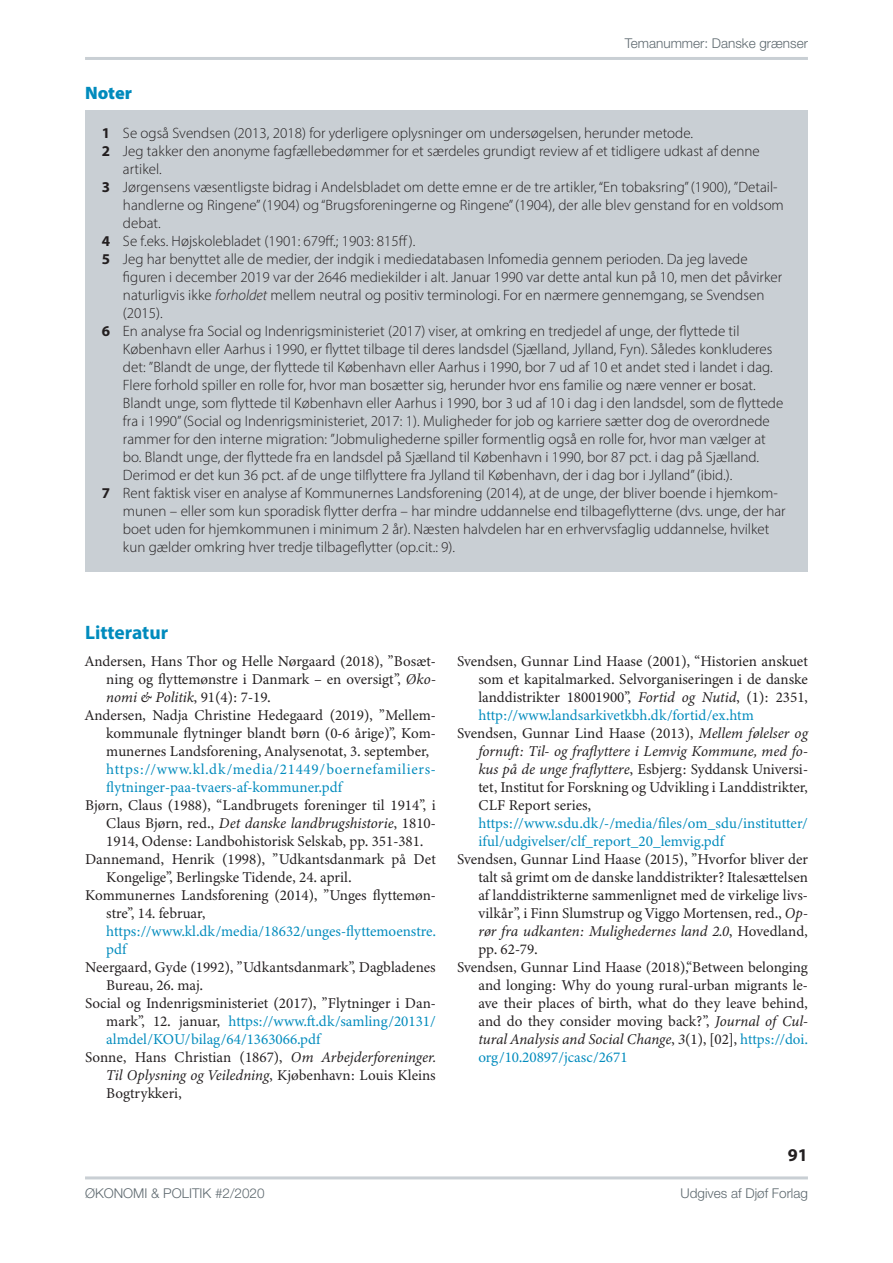
<style>
.page{position:relative;width:893px;height:1263px;background:#fff}
.page>*{position:absolute;margin:0;border:0;box-sizing:border-box;transform-origin:0 0}
.t1{font:700 19.5px "Myriad Pro";color:#008bbd}
.t2{font:900 18px "Myriad Pro";color:#008bbd}
.t3{font:700 18px "Myriad Pro";color:#231f20}
.t4{font:300 15px "Myriad Pro";color:#231f20}
.t5{font:15px "Minion 3";color:#231f20}
.t6{font:15px/18px "Minion 3";color:#008bbd}
.t7{font:italic 15px "Minion 3";color:#231f20}
.t8{font:15px/18px "Minion 3";letter-spacing:.04em;color:#008bbd}
.t9{font:300 13.5px "Helvetica Neue LT Std";color:#5e696f}
.s1{font-weight:700}
.s2{font-style:italic}
.s3{font-style:normal}
.s4{color:#231f20}
.s5{font-style:normal;color:#008bbd}
</style>
<div class="page">
<hr style="left:85px;top:1176px;width:723px;height:3px;background:#c9cfd4">
<hr style="left:85px;top:57px;width:723px;height:3px;background:#c9cfd4">
<div style="left:85px;top:111px;width:723px;height:461px;background:#c9cfd4"></div>
<p class="t9" style="left:625px;top:35px;width:185px">Temanummer: Danske grænser</p>
<p class="t2" style="left:85px;top:80px;width:48px">Noter</p>
<p class="t4" style="left:102px;top:124px;width:593px"><span class="s1">1</span> Se også Svendsen (2013, 2018) for yderligere oplysninger om undersøgelsen, herunder metode.</p>
<p class="t4" style="left:102px;top:142px;width:659px"><span class="s1">2</span> Jeg takker den anonyme fagfællebedømmer for et særdeles grundigt review af et tidligere udkast af denne</p>
<p class="t4" style="left:123px;top:160px;width:40px">artikel.</p>
<p class="t4" style="left:102px;top:178px;width:677px"><span class="s1">3</span> Jørgensens væsentligste bidrag i Andelsbladet om dette emne er de tre artikler, “En tobaksring” (1900), ”Detail-</p>
<p class="t4" style="left:123px;top:196px;width:662px">handlerne og Ringene” (1904) og “Brugsforeningerne og Ringene” (1904), der alle blev genstand for en voldsom</p>
<p class="t4" style="left:123px;top:214px;width:39px">debat.</p>
<p class="t4" style="left:102px;top:232px;width:315px"><span class="s1">4</span> Se f.eks. Højskolebladet (1901: 679ff.; 1903: 815ff).</p>
<p class="t4" style="left:102px;top:250px;width:647px"><span class="s1">5</span> Jeg har benyttet alle de medier, der indgik i mediedatabasen Infomedia gennem perioden. Da jeg lavede</p>
<p class="t4" style="left:123px;top:268px;width:661px">figuren i december 2019 var der 2646 mediekilder i alt. Januar 1990 var dette antal kun på 10, men det påvirker</p>
<p class="t4" style="left:123px;top:286px;width:643px">naturligvis ikke <span class="s2">forholdet</span> mellem neutral og positiv terminologi. For en nærmere gennemgang, se Svendsen</p>
<p class="t4" style="left:123px;top:304px;width:41px">(2015).</p>
<p class="t4" style="left:102px;top:322px;width:639px"><span class="s1">6</span> En analyse fra Social og Indenrigsministeriet (2017) viser, at omkring en tredjedel af unge, der flyttede til</p>
<p class="t4" style="left:123px;top:340px;width:651px">København eller Aarhus i 1990, er flyttet tilbage til deres landsdel (Sjælland, Jylland, Fyn). Således konkluderes</p>
<p class="t4" style="left:123px;top:358px;width:651px">det: ”Blandt de unge, der flyttede til København eller Aarhus i 1990, bor 7 ud af 10 et andet sted i landet i dag.</p>
<p class="t4" style="left:123px;top:376px;width:634px">Flere forhold spiller en rolle for, hvor man bosætter sig, herunder hvor ens familie og nære venner er bosat.</p>
<p class="t4" style="left:123px;top:394px;width:662px">Blandt unge, som flyttede til København eller Aarhus i 1990, bor 3 ud af 10 i dag i den landsdel, som de flyttede</p>
<p class="t4" style="left:123px;top:412px;width:648px">fra i 1990” (Social og Indenrigsministeriet, 2017: 1). Muligheder for job og karriere sætter dog de overordnede</p>
<p class="t4" style="left:123px;top:430px;width:644px">rammer for den interne migration: ”Jobmulighederne spiller formentlig også en rolle for, hvor man vælger at</p>
<p class="t4" style="left:123px;top:448px;width:638px">bo. Blandt unge, der flyttede fra en landsdel på Sjælland til København i 1990, bor 87 pct. i dag på Sjælland.</p>
<p class="t4" style="left:123px;top:466px;width:611px">Derimod er det kun 36 pct. af de unge tilflyttere fra Jylland til København, der i dag bor i Jylland” (ibid.).</p>
<p class="t4" style="left:102px;top:484px;width:678px"><span class="s1">7</span> Rent faktisk viser en analyse af Kommunernes Landsforening (2014), at de unge, der bliver boende i hjemkom-</p>
<p class="t4" style="left:123px;top:502px;width:664px">munen – eller som kun sporadisk flytter derfra – har mindre uddannelse end tilbageflytterne (dvs. unge, der har</p>
<p class="t4" style="left:123px;top:520px;width:648px">boet uden for hjemkommunen i minimum 2 år). Næsten halvdelen har en erhvervsfaglig uddannelse, hvilket</p>
<p class="t4" style="left:123px;top:538px;width:334px">kun gælder omkring hver tredje tilbageflytter (op.cit.: 9).</p>
<h1 class="t1" style="left:85px;top:620px;width:85px">Litteratur</h1>
<p class="t5" style="left:85px;top:651px;width:352px">Andersen, Hans Thor og Helle Nørgaard (2018), ”Bosæt-</p>
<p class="t5" style="left:106px;top:669px;width:331px">ning og flyttemønstre i Danmark – en oversigt”, <span class="s2">Øko-</span></p>
<p class="t7" style="left:106px;top:687px;width:166px">nomi &amp; Politik<span class="s3">, 91(4): 7-19.</span></p>
<p class="t5" style="left:85px;top:705px;width:352px">Andersen, Nadja Christine Hedegaard (2019), ”Mellem-</p>
<p class="t5" style="left:106px;top:723px;width:331px">kommunale flytninger blandt børn (0-6 årige)”, Kom-</p>
<p class="t5" style="left:106px;top:741px;width:324px">munernes Landsforening, Analysenotat, 3. september,</p>
<p class="t8" style="left:106px;top:760px;width:331px">https://www.kl.dk/media/21449/boernefamiliers&shy;flytninger-paa-tvaers-af-kommuner.pdf</p>
<p class="t5" style="left:85px;top:795px;width:352px">Bjørn, Claus (1988), “Landbrugets foreninger til 1914”, i</p>
<p class="t7" style="left:106px;top:813px;width:331px"><span class="s3">Claus Bjørn, red.,</span> Det danske landbrugshistorie<span class="s3">, 1810-</span></p>
<p class="t5" style="left:106px;top:831px;width:318px">1914, Odense: Landbohistorisk Selskab, pp. 351-381.</p>
<p class="t5" style="left:85px;top:849px;width:352px">Dannemand, Henrik (1998), ”Udkantsdanmark på Det</p>
<p class="t5" style="left:106px;top:867px;width:247px">Kongelige”, Berlingske Tidende, 24. april.</p>
<p class="t5" style="left:85px;top:885px;width:352px">Kommunernes Landsforening (2014), ”Unges flyttemøn-</p>
<p class="t5" style="left:106px;top:903px;width:101px">stre”, 14. februar,</p>
<p class="t6" style="left:106px;top:922px;width:331px">https://www.kl.dk/media/18632/unges-flyttemoenstre. pdf</p>
<p class="t5" style="left:85px;top:957px;width:352px">Neergaard, Gyde (1992), ”Udkantsdanmark”, Dagbladenes</p>
<p class="t5" style="left:106px;top:975px;width:98px">Bureau, 26. maj.</p>
<p class="t5" style="left:85px;top:993px;width:352px">Social og Indenrigsministeriet (2017), ”Flytninger i Dan-</p>
<p class="t6" style="left:106px;top:1012px;width:331px"><span class="s4">mark”, 12. januar,</span> https://www.ft.dk/samling/20131/</p>
<p class="t6" style="left:106px;top:1030px;width:216px">almdel/KOU/bilag/64/1363066.pdf</p>
<p class="t5" style="left:85px;top:1047px;width:352px">Sonne, Hans Christian (1867), <span class="s2">Om Arbejderforeninger.</span></p>
<p class="t7" style="left:106px;top:1065px;width:331px">Til Oplysning og Veiledning<span class="s3">, Kjøbenhavn: Louis Kleins</span></p>
<p class="t5" style="left:106px;top:1083px;width:77px">Bogtrykkeri,</p>
<p class="t5" style="left:457px;top:651px;width:352px">Svendsen, Gunnar Lind Haase (2001), “Historien anskuet</p>
<p class="t5" style="left:478px;top:669px;width:331px">som et kapitalmarked. Selvorganiseringen i de danske</p>
<p class="t5" style="left:478px;top:687px;width:331px">landdistrikter 18001900”, <span class="s2">Fortid og Nutid</span>, (1): 2351,</p>
<p class="t6" style="left:478px;top:706px;width:277px">http://www.landsarkivetkbh.dk/fortid/ex.htm</p>
<p class="t5" style="left:457px;top:723px;width:352px">Svendsen, Gunnar Lind Haase (2013), <span class="s2">Mellem følelser og</span></p>
<p class="t7" style="left:478px;top:741px;width:331px">fornuft: Til- og fraflyttere i Lemvig Kommune, med fo-</p>
<p class="t5" style="left:478px;top:759px;width:331px"><span class="s2">kus på de unge fraflyttere</span>, Esbjerg: Syddansk Universi-</p>
<p class="t5" style="left:478px;top:777px;width:331px">tet, Institut for Forskning og Udvikling i Landdistrikter,</p>
<p class="t5" style="left:478px;top:795px;width:114px">CLF Report series,</p>
<p class="t6" style="left:478px;top:814px;width:331px">https://www.sdu.dk/-/media/files/om_sdu/institutter/ iful/udgivelser/clf_report_20_lemvig.pdf</p>
<p class="t5" style="left:457px;top:849px;width:352px">Svendsen, Gunnar Lind Haase (2015), ”Hvorfor bliver der</p>
<p class="t5" style="left:478px;top:867px;width:331px">talt så grimt om de danske landdistrikter? Italesættelsen</p>
<p class="t5" style="left:478px;top:885px;width:331px">af landdistrikterne sammenlignet med de virkelige livs-</p>
<p class="t5" style="left:478px;top:903px;width:331px">vilkår”, i Finn Slumstrup og Viggo Mortensen, red., <span class="s2">Op-</span></p>
<p class="t7" style="left:478px;top:921px;width:331px">rør fra udkanten: Mulighedernes land 2.0<span class="s3">, Hovedland,</span></p>
<p class="t5" style="left:478px;top:939px;width:61px">pp. 62-79.</p>
<p class="t5" style="left:457px;top:957px;width:352px">Svendsen, Gunnar Lind Haase (2018),“Between belonging</p>
<p class="t5" style="left:478px;top:975px;width:331px">and longing: Why do young rural-urban migrants le-</p>
<p class="t5" style="left:478px;top:993px;width:331px">ave their places of birth, what do they leave behind,</p>
<p class="t5" style="left:478px;top:1011px;width:331px">and do they consider moving back?”, <span class="s2">Journal of Cul-</span></p>
<p class="t7" style="left:478px;top:1029px;width:331px">tural Analysis and Social Change<span class="s3">,</span> 3<span class="s3">(1), [02],</span> <span class="s5">https://doi.</span></p>
<p class="t6" style="left:478px;top:1048px;width:151px">org/10.20897/jcasc/2671</p>
<p class="t3" style="left:788px;top:1143px;width:21px">91</p>
<p class="t9" style="left:85px;top:1185px;width:181px">ØKONOMI &amp; POLITIK #2/2020</p>
<p class="t9" style="left:681px;top:1185px;width:129px">Udgives af Djøf Forlag</p>
</div>
